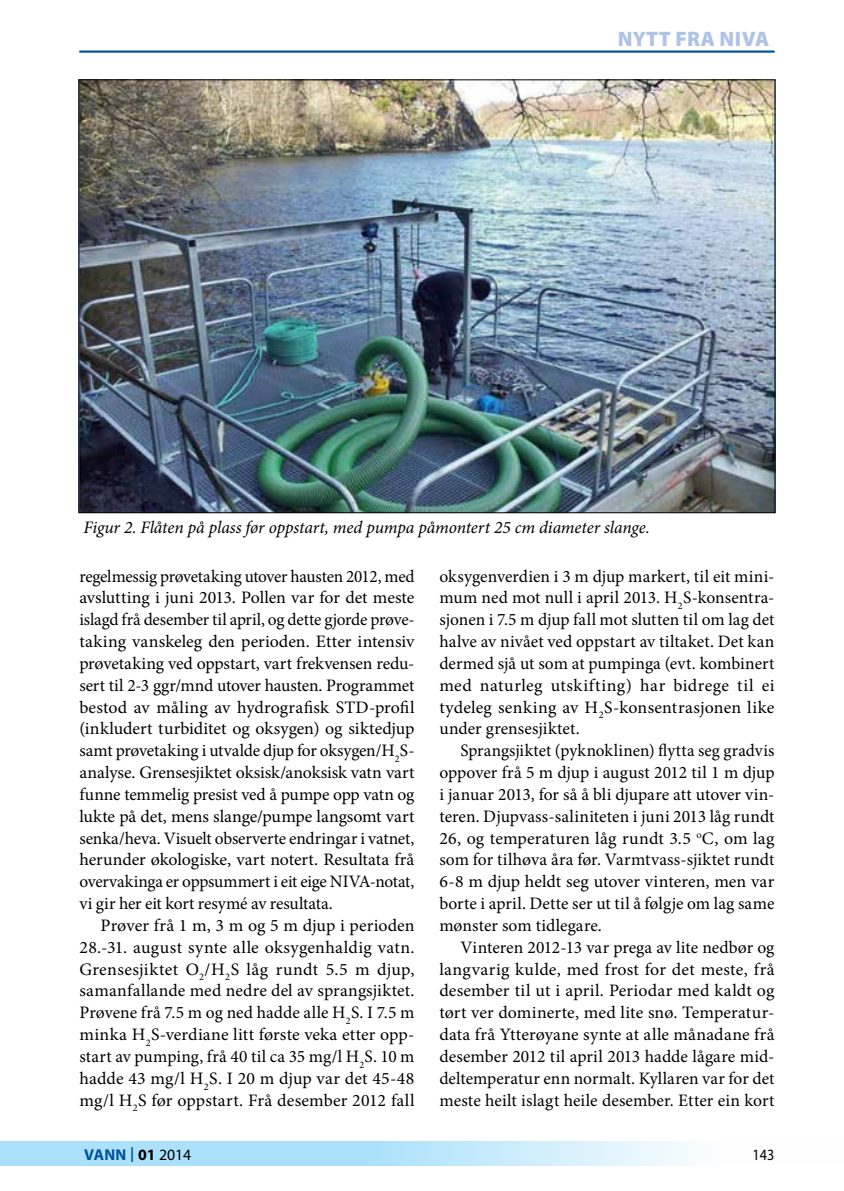
<style>
.page{position:relative;width:844px;height:1191px;background:#fff}
.page>*{position:absolute;margin:0;border:0;box-sizing:border-box;transform-origin:0 0}
.t1{font:900 21px "Myriad Pro";letter-spacing:.02em;color:#aec3e6}
.t2{font:17.5px/21.9px "Minion Pro";letter-spacing:.005em;color:#000;text-align:justify}
.t3{font:italic 17.5px "Minion Pro";letter-spacing:-.01em;color:#000}
.t4{font:700 15.75px "Myriad Pro";letter-spacing:.01em;color:#00529c}
.t5{font:15.75px "Myriad Pro";color:#000;scale:.9 1}
.s1{font-weight:400;font-size:21.88px}
.s2{color:#000}
.s3{font-weight:400;color:#000}
</style>
<div class="page">
<svg style="left:0;top:1141px;width:688px;height:25px;background:#bbe6fa"></svg>
<hr style="left:79px;top:51px;width:695px;height:1px;background:#00529c">
<img style="left:80px;top:81px;width:693px;height:430px">
<p class="t1" style="left:617px;top:27px;width:153px">NYTT FRA NIVA</p>
<p class="t3" style="left:83px;top:515px;width:568px">Figur 2. Flåten på plass før oppstart, med pumpa påmontert 25 cm diameter slange.</p>
<p class="t2" style="left:79px;top:565px;width:336px">regelmessig prøvetaking utover hausten 2012, med avslutting i juni 2013. Pollen var for det meste islagd frå desember til april, og dette gjorde prøve&shy;taking vanskeleg den perioden. Etter intensiv prøvetaking ved oppstart, vart frekvensen redu&shy;sert til 2-3 ggr/mnd utover hausten. Programmet bestod av måling av hydrografisk STD-profil (inkludert turbiditet og oksygen) og siktedjup samt prøvetaking i utvalde djup for oksygen/H<sub>2</sub>S&shy;analyse. Grensesjiktet oksisk/anoksisk vatn vart funne temmelig presist ved å pumpe opp vatn og lukte på det, mens slange/pumpe langsomt vart senka/heva. Visuelt observerte endringar i vatnet, herunder økologiske, vart notert. Resultata frå overvakinga er oppsummert i eit eige NIVA-notat, vi gir her eit kort resymé av resultata.</p>
<p class="t2" style="left:79px;top:914px;width:336px;text-indent:21px">Prøver frå 1 m, 3 m og 5 m djup i perioden 28.-31. august synte alle oksygenhaldig vatn.<br>Grensesjiktet O<sub>2</sub>/H<sub>2</sub>S låg rundt 5.5 m djup, samanfallande med nedre del av sprangsjiktet.<br>Prøvene frå 7.5 m og ned hadde alle H<sub>2</sub>S. I 7.5 m minka H<sub>2</sub>S-verdiane litt første veka etter opp&shy;start av pumping, frå 40 til ca 35 mg/l H<sub>2</sub>S. 10 m hadde 43 mg/l H<sub>2</sub>S. I 20 m djup var det 45-48 mg/l H<sub>2</sub>S før oppstart. Frå desember 2012 fall</p>
<p class="t2" style="left:439px;top:565px;width:336px">oksygenverdien i 3 m djup markert, til eit mini&shy;mum ned mot null i april 2013. H<sub>2</sub>S-konsentra&shy;sjonen i 7.5 m djup fall mot slutten til om lag det halve av nivået ved oppstart av tiltaket. Det kan dermed sjå ut som at pumpinga (evt. kombinert med naturleg utskifting) har bidrege til ei tydeleg senking av H<sub>2</sub>S-konsentrasjonen like under grensesjiktet.</p>
<p class="t2" style="left:439px;top:740px;width:336px;text-indent:21px">Sprangsjiktet (pyknoklinen) flytta seg gradvis oppover frå 5 m djup i august 2012 til 1 m djup i januar 2013, for så å bli djupare att utover vin&shy;teren. Djupvass-saliniteten i juni 2013 låg rundt 26, og temperaturen låg rundt 3.5 <sup>o</sup>C, om lag som for tilhøva åra før. Varmtvass-sjiktet rundt 6-8 m djup heldt seg utover vinteren, men var borte i april. Dette ser ut til å følgje om lag same mønster som tidlegare.</p>
<p class="t2" style="left:439px;top:936px;width:336px;text-indent:21px">Vinteren 2012-13 var prega av lite nedbør og langvarig kulde, med frost for det meste, frå desember til ut i april. Periodar med kaldt og tørt ver dominerte, med lite snø. Temperatur&shy;data frå Ytterøyane synte at alle månadane frå desember 2012 til april 2013 hadde lågare mid&shy;deltemperatur enn normalt. Kyllaren var for det meste heilt islagt heile desember. Etter ein kort</p>
<p class="t4" style="left:84px;top:1144px;width:109px">VANN <span class="s1">I</span> <span class="s2">01</span> <span class="s3">2014</span></p>
<p class="t5" style="left:752px;top:1145px;width:26px">143</p>
</div>
